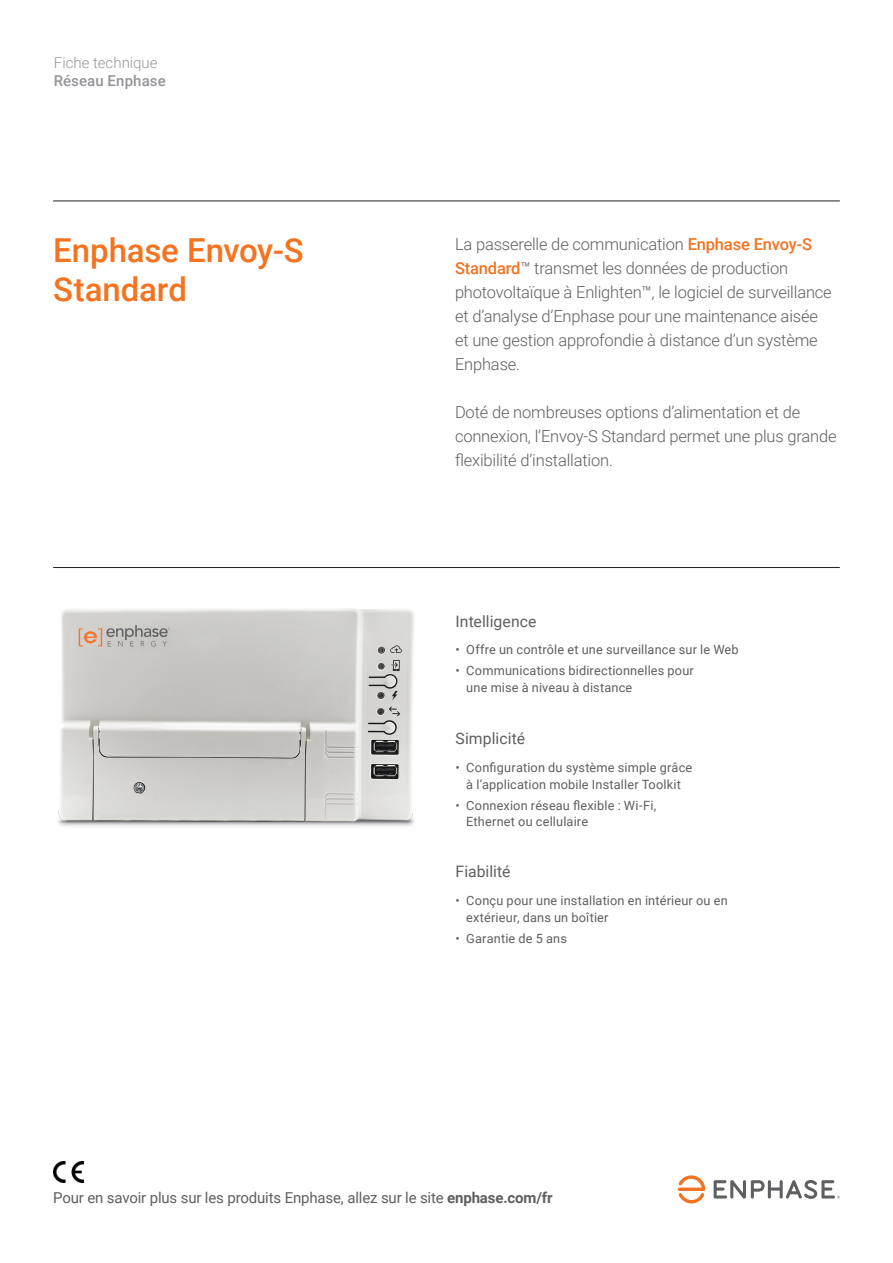
<style>
.page{position:relative;width:893px;height:1263px;background:#fff}
.page>*{position:absolute;margin:0;border:0;box-sizing:border-box;transform-origin:0 0}
.t1{font:500 33px/39.6px "Roboto";color:#f47321}
.DS-Intro{font:300 16.5px/24px "Roboto";letter-spacing:-.01em;color:#5f5f62}
.DS-Features_Header{font:15.75px "Roboto";letter-spacing:.005em;color:#5f5f62}
.DS-Call_to_action{font:15px "Roboto";letter-spacing:-.01em;color:#5f5f62}
.DS-Publication_ID{font:300 15px "Roboto";color:#939598}
.t2{font:500 15px "Roboto";letter-spacing:.005em;color:#939598}
.DS_-_Bullets{font:12.75px/16.5px "Roboto";letter-spacing:.015em;color:#5f5f62}
.s1{font-weight:500;color:#f47321}
.s2{font-weight:700}
</style>
<div class="page">
<svg style="left:678px;top:1175px;width:27px;height:28px"></svg>
<svg style="left:714px;top:1180px;width:126px;height:19px"></svg>
<hr style="left:53px;top:201px;width:787px;height:1px;background:#231f20">
<img style="left:57px;top:608px;width:358px;height:219px">
<hr style="left:53px;top:567px;width:787px;height:1px;background:#231f20">
<img style="left:53px;top:1161px;width:31px;height:22px">
<p class="DS-Publication_ID" style="left:54px;top:52px;width:105px">Fiche technique</p>
<p class="t2" style="left:54px;top:70px;width:113px">Réseau Enphase</p>
<p class="t1" style="left:53px;top:229px;width:252px">Enphase Envoy-S<br>Standard</p>
<p class="DS-Intro" style="left:455px;top:231px;width:378px">La passerelle de communication <span class="s1">Enphase Envoy-S Standard</span>™ transmet les données de production photovoltaïque à Enlighten™, le logiciel de surveillance et d’analyse d’Enphase pour une maintenance aisée et une gestion approfondie à distance d’un système Enphase.</p>
<p class="DS-Intro" style="left:455px;top:399px;width:383px">Doté de nombreuses options d’alimentation et de connexion, l’Envoy-S Standard permet une plus grande flexibilité d’installation.</p>
<p class="DS-Features_Header" style="left:455px;top:610px;width:83px">Intelligence</p>
<p class="DS_-_Bullets" style="left:455px;top:641px;width:285px">• Offre un contrôle et une surveillance sur le Web</p>
<p class="DS_-_Bullets" style="left:466px;top:662px;width:229px;text-indent:-11px">• Communications bidirectionnelles pour une mise à niveau à distance</p>
<p class="DS-Features_Header" style="left:455px;top:727px;width:71px">Simplicité</p>
<p class="DS_-_Bullets" style="left:455px;top:759px;width:238px;text-align:center">• Configuration du système simple grâce à l’application mobile Installer Toolkit</p>
<p class="DS_-_Bullets" style="left:466px;top:797px;width:191px;text-indent:-11px">• Connexion réseau flexible : Wi-Fi,<br>Ethernet ou cellulaire</p>
<p class="DS-Features_Header" style="left:455px;top:860px;width:57px">Fiabilité</p>
<p class="DS_-_Bullets" style="left:466px;top:892px;width:263px;text-indent:-11px">• Conçu pour une installation en intérieur ou en extérieur, dans un boîtier</p>
<p class="DS_-_Bullets" style="left:455px;top:929px;width:113px">• Garantie de 5 ans</p>
<p class="DS-Call_to_action" style="left:53px;top:1187px;width:501px">Pour en savoir plus sur les produits Enphase, allez sur le site <span class="s2">enphase.com/fr</span></p>
</div>
